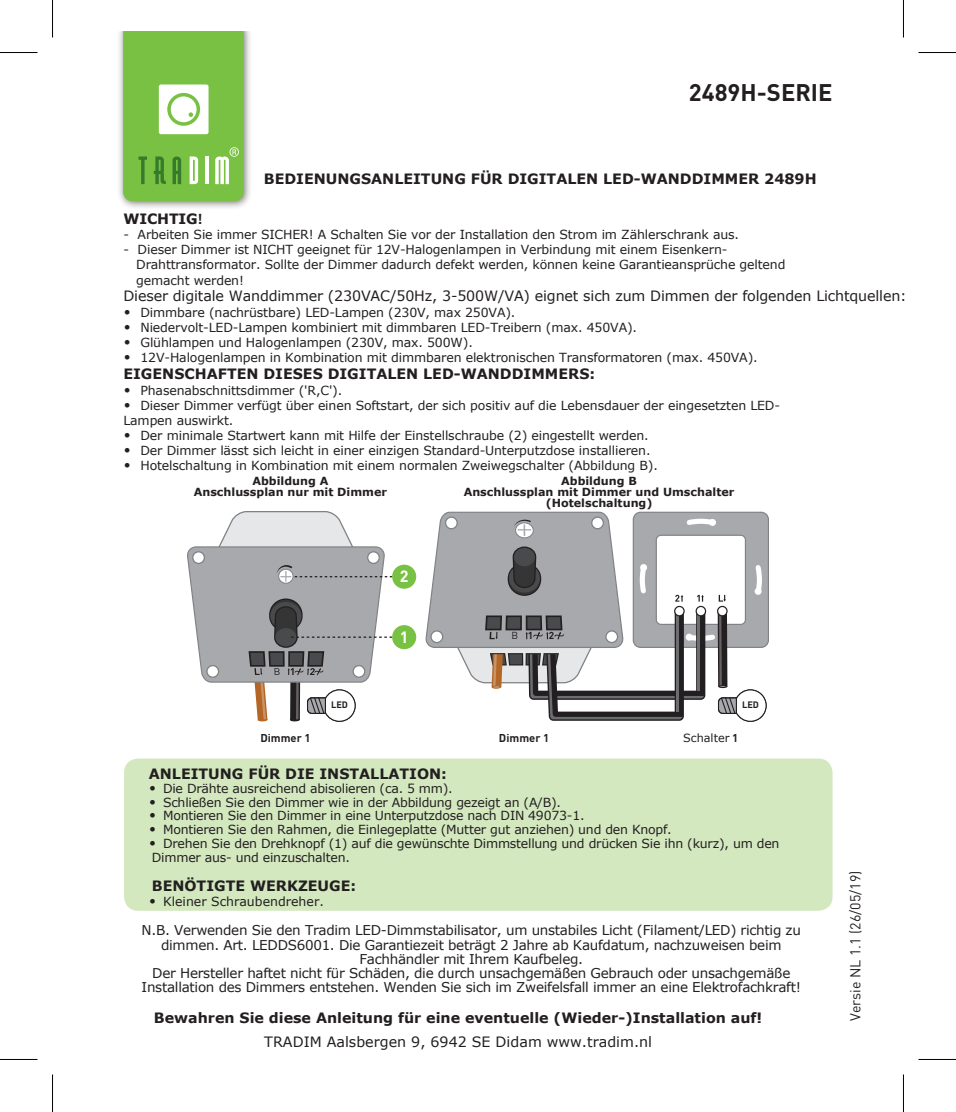
<style>
.page{position:relative;width:956px;height:1112px;background:#fff}
.page>*{position:absolute;margin:0;border:0;box-sizing:border-box;transform-origin:0 0}
.t1{font:700 23.75px "DIN Pro";color:#231f20}
.t2{font:700 16.25px "DIN Pro";color:#fff}
.t3{font:700 14.25px "Verdana";color:#231f20}
.t4{font:14.25px "Verdana";letter-spacing:-.01em;color:#231f20}
.t5{font:14.25px "DIN Pro";color:#231f20}
.t6{font:13.5px/14px "Verdana";letter-spacing:-.02em;color:#231f20;text-align:center}
.t7{font:12.5px/15.2px "Verdana";letter-spacing:-.01em;color:#231f20}
.t8{font:700 11.25px/11px "Verdana";color:#231f20;text-align:center}
.t9{font:700 11.25px "DIN Pro";color:#231f20}
.t10{font:11.25px "Verdana";color:#231f20}
.t11{font:10px "DIN Pro";color:#231f20}
.t12{font:700 10px "DIN Pro";color:#231f20}
.t13{font:700 9.25px "DIN Pro";color:#231f20}
.s1{font-family:"DIN Pro"}
.s2{font-family:"DIN Pro";font-size:14.25px}
.s3{font-weight:700}
.s4{font-family:"DIN Pro";font-weight:700}
</style>
<div class="page">
<div style="left:117px;top:31px;width:135px;height:178px;background:#231f20;opacity:.6"></div>
<svg style="left:123px;top:31px;width:120px;height:170px;background:#88c65a"></svg>
<div style="left:124px;top:758px;width:708px;height:152px;background:#d4e8c0;border-radius:14px"></div>
<svg style="left:425px;top:511px;width:342px;height:210px"></svg>
<svg style="left:187px;top:511px;width:210px;height:210px"></svg>
<div style="left:392px;top:564px;width:24px;height:24px;background:#79c142;border-radius:50%"></div>
<div style="left:392px;top:625px;width:24px;height:24px;background:#79c142;border-radius:50%"></div>
<hr style="left:0;top:52px;width:38px;height:1px;background:#000">
<hr style="left:918px;top:52px;width:37px;height:1px;background:#000">
<hr style="left:0;top:1058px;width:38px;height:1px;background:#000">
<hr style="left:918px;top:1058px;width:37px;height:1px;background:#000">
<hr style="left:52px;top:0;width:1px;height:38px;background:#000">
<hr style="left:52px;top:1074px;width:1px;height:37px;background:#000">
<hr style="left:902px;top:0;width:1px;height:38px;background:#000">
<hr style="left:902px;top:1074px;width:1px;height:37px;background:#000">
<h1 class="t1" style="left:689px;top:76px;width:145px">2489H-SERIE</h1>
<p class="t3" style="left:264px;top:169px;width:554px">BEDIENUNGSANLEITUNG FÜR DIGITALEN LED-WANDDIMMER 2489H</p>
<p class="t3" style="left:123px;top:209px;width:81px">WICHTIG<span class="s1">!</span></p>
<p class="t7" style="left:123px;top:226px;width:617px">- Arbeiten Sie immer SICHER! A Schalten Sie vor der Installation den Strom im Zählerschrank aus.</p>
<p class="t7" style="left:136px;top:242px;width:650px;text-indent:-13px">- Dieser Dimmer ist NICHT geeignet für 12V-Halogenlampen in Verbindung mit einem Eisenkern-<br>Drahttransformator. Sollte der Dimmer dadurch defekt werden, können keine Garantieansprüche geltend gemacht werden!</p>
<p class="t4" style="left:123px;top:286px;width:784px">Dieser digitale Wanddimmer (230VAC/50Hz, 3-500W/VA) eignet sich zum Dimmen der folgenden Lichtquellen:</p>
<p class="t7" style="left:123px;top:305px;width:393px"><span class="s2">•</span> Dimmbare (nachrüstbare) LED-Lampen (230V, max 250VA).</p>
<p class="t7" style="left:123px;top:320px;width:515px"><span class="s2">•</span> Niedervolt-LED-Lampen kombiniert mit dimmbaren LED-Treibern (max. 450VA).</p>
<p class="t7" style="left:123px;top:335px;width:351px"><span class="s2">•</span> Glühlampen und Halogenlampen (230V, max. 500W).</p>
<p class="t7" style="left:123px;top:350px;width:635px"><span class="s2">•</span> 12V-Halogenlampen in Kombination mit dimmbaren elektronischen Transformatoren (max. 450VA).</p>
<p class="t3" style="left:123px;top:364px;width:473px">EIGENSCHAFTEN DIESES DIGITALEN LED-WANDDIMMERS:</p>
<p class="t7" style="left:123px;top:382px;width:220px"><span class="s2">•</span> Phasenabschnittsdimmer ('R,C').</p>
<p class="t7" style="left:123px;top:397px;width:658px"><span class="s2">•</span> Dieser Dimmer verfügt über einen Softstart, der sich positiv auf die Lebensdauer der eingesetzten LED-<br>Lampen auswirkt.</p>
<p class="t7" style="left:123px;top:427px;width:526px"><span class="s2">•</span> Der minimale Startwert kann mit Hilfe der Einstellschraube (2) eingestellt werden.</p>
<p class="t7" style="left:123px;top:442px;width:528px"><span class="s2">•</span> Der Dimmer lässt sich leicht in einer einzigen Standard-Unterputzdose installieren.</p>
<p class="t7" style="left:123px;top:457px;width:536px"><span class="s2">•</span> Hotelschaltung in Kombination mit einem normalen Zweiwegschalter (Abbildung B).</p>
<p class="t8" style="left:194px;top:475px;width:195px">Abbildung A<br>Anschlussplan nur mit Dimmer</p>
<p class="t8" style="left:463px;top:475px;width:272px">Abbildung B<br>Anschlussplan mit Dimmer und Umschalter (Hotelschaltung)</p>
<h2 class="t2" style="left:400px;top:565px;width:10px">2</h2>
<h2 class="t2" style="left:400px;top:625px;width:10px">1</h2>
<p class="t11" style="left:511px;top:628px;width:23px">B <span class="s3">1</span></p>
<p class="t12" style="left:548px;top:628px;width:7px">2</p>
<p class="t9" style="left:267px;top:728px;width:51px">Dimmer 1</p>
<p class="t9" style="left:260px;top:730px;width:52px">Dimmer 1</p>
<p class="t13" style="left:331px;top:698px;width:18px">LED</p>
<p class="t13" style="left:742px;top:698px;width:18px">LED</p>
<p class="t9" style="left:499px;top:730px;width:52px">Dimmer 1</p>
<p class="t10" style="left:683px;top:730px;width:57px">Schalter <span class="s4">1</span></p>
<p class="t3" style="left:149px;top:763px;width:299px">ANLEITUNG FÜR DIE INSTALLATION:</p>
<p class="t7" style="left:149px;top:780px;width:305px"><span class="s2">•</span> Die Drähte ausreichend abisolieren (ca. 5 mm).</p>
<p class="t7" style="left:149px;top:794px;width:414px"><span class="s2">•</span> Schließen Sie den Dimmer wie in der Abbildung gezeigt an (A/B).</p>
<p class="t7" style="left:149px;top:808px;width:437px"><span class="s2">•</span> Montieren Sie den Dimmer in eine Unterputzdose nach DIN 49073-1.</p>
<p class="t7" style="left:149px;top:821px;width:524px"><span class="s2">•</span> Montieren Sie den Rahmen, die Einlegeplatte (Mutter gut anziehen) und den Knopf.</p>
<p class="t7" style="left:149px;top:836px;width:632px;line-height:13.8px"><span class="s2">•</span> Drehen Sie den Drehknopf (1) auf die gewünschte Dimmstellung und drücken Sie ihn (kurz), um den<br>Dimmer aus- und einzuschalten.</p>
<p class="t3" style="left:152px;top:875px;width:206px">BENÖTIGTE WERKZEUGE:</p>
<p class="t7" style="left:149px;top:893px;width:176px"><span class="s2">•</span> Kleiner Schraubendreher.</p>
<p class="t6" style="left:142px;top:923px;width:661px">N.B. Verwenden Sie den Tradim LED-Dimmstabilisator, um unstabiles Licht (Filament/LED) richtig zu dimmen. Art. LEDDS6001. Die Garantiezeit beträgt 2 Jahre ab Kaufdatum, nachzuweisen beim Fachhändler mit Ihrem Kaufbeleg.<br>Der Hersteller haftet nicht für Schäden, die durch unsachgemäßen Gebrauch oder unsachgemäße Installation des Dimmers entstehen. Wenden Sie sich im Zweifelsfall immer an eine Elektrofachkraft!</p>
<p class="t3" style="left:154px;top:1007px;width:609px">Bewahren Sie diese Anleitung für eine eventuelle (Wieder-)Installation auf!</p>
<p class="t4" style="left:264px;top:1032px;width:389px">TRADIM Aalsbergen 9, 6942 SE Didam www.tradim.nl</p>
<p class="t5" style="left:845px;top:1020px;width:152px;rotate:-90deg">Versie NL 1.1 (26/05/19)</p>
</div>
